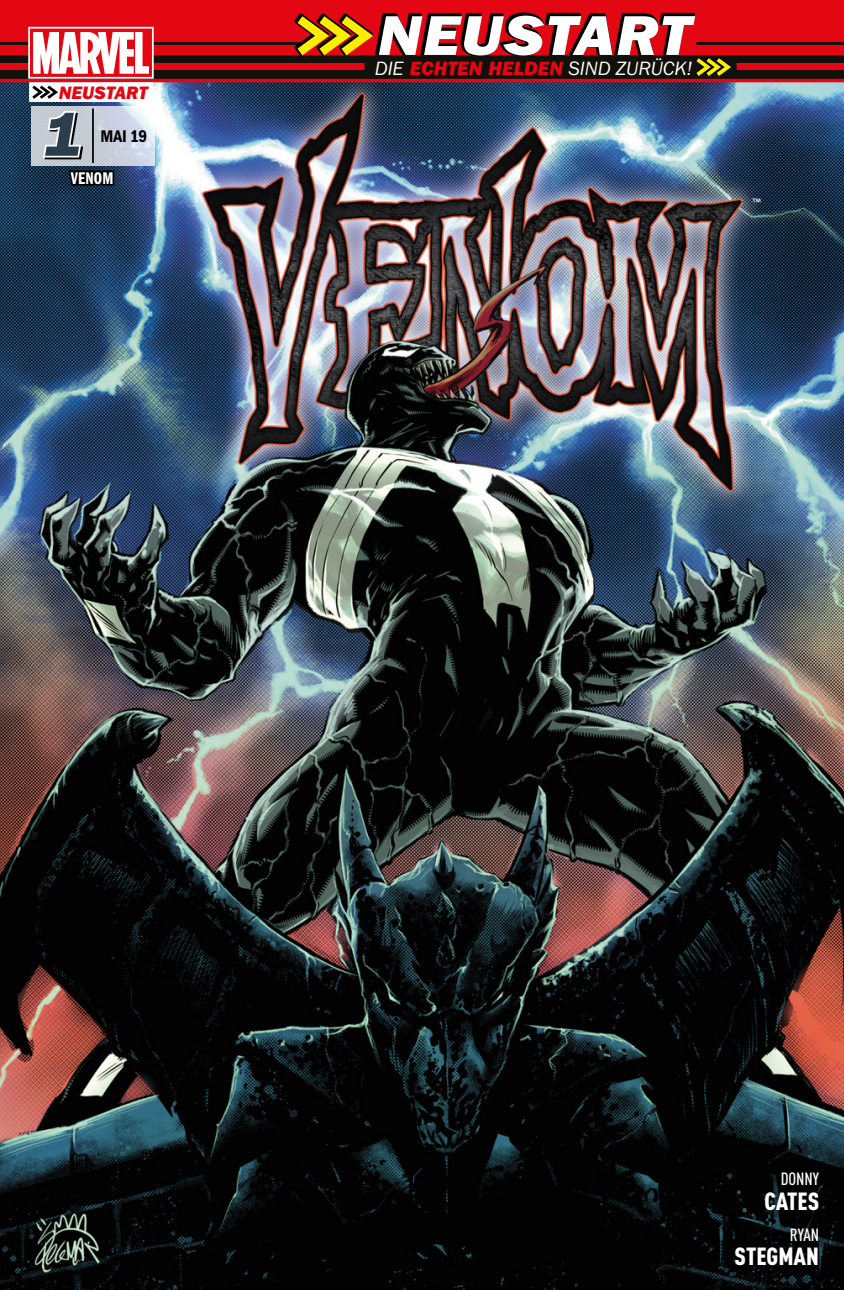
<style>
.page{position:relative;width:844px;height:1290px;background:#fff}
.page>*{position:absolute;margin:0;border:0;box-sizing:border-box;transform-origin:0 0}
.t1{font:italic 800 63px "Franklin Gothic";color:#2b3e4f}
.t2{font:italic 800 57.93px "Franklin Gothic";letter-spacing:.02em;color:#fff;scale:1.11 1}
.t3{font:900 24.5px "DIN Cond";color:#fff}
.t4{font:italic 19.95px "Franklin Gothic";letter-spacing:-.005em;color:#fff}
.t5{font:italic 800 18.72px "Franklin Got Md ITC";color:#e30613}
.t6{font:500 17.5px "DIN Cond";color:#fff}
.t7{font:17.5px "Franklin Gothic Demi Cmpr";letter-spacing:.01em;color:#fff}
.t8{font:600 condensed 17.5px "Franklin Gothic";color:#000}
.t9{font:14px "Myriad Pro";color:#fff}
.s1{font-weight:800;color:#e30613}
</style>
<div class="page">
<img style="left:0;top:82px;width:843px;height:1208px">
<div style="left:0;top:4px;width:843px;height:77px;background:#12100b"></div>
<div style="left:0;top:0;width:843px;height:41px;background:#e30613"></div>
<div style="left:0;top:45px;width:843px;height:10px;background:#e30613"></div>
<hr style="left:0;top:79px;width:843px;height:3px;background:#e30613">
<div style="left:0;top:63px;width:364px;height:7px;background:#e30613"></div>
<div style="left:736px;top:63px;width:107px;height:7px;background:#e30613"></div>
<div style="left:29px;top:82px;width:124px;height:20px;background:#fff"></div>
<div style="left:28px;top:27px;width:126px;height:52px;background:#e30613;border:2px solid #fff"></div>
<svg style="left:33px;top:32px;width:116px;height:42px"></svg>
<svg style="left:695px;top:57px;width:25px;height:17px"></svg>
<svg style="left:696px;top:58px;width:35px;height:18px"></svg>
<svg style="left:375px;top:13px;width:320px;height:43px;fill:#000"></svg>
<svg style="left:294px;top:13px;width:79px;height:43px"></svg>
<svg style="left:297px;top:16px;width:76px;height:39px"></svg>
<svg style="left:31px;top:106px;width:123px;height:60px;background:#d6dfeb"></svg>
<svg style="left:32px;top:86px;width:85px;height:198px;background:#55697c"></svg>
<p class="t5" style="left:59px;top:82px;width:90px">NEUSTART</p>
<h1 class="t1" style="left:43px;top:98px;width:38px">1</h1>
<p class="t8" style="left:100px;top:127px;width:48px">MAI 19</p>
<p class="t7" style="left:71px;top:168px;width:44px">VENOM</p>
<h2 class="t2" style="left:377px;top:2px;width:284px">NEUSTART</h2>
<p class="t4" style="left:375px;top:57px;width:318px">DIE <span class="s1">ECHTEN HELDEN</span> SIND ZURÜCK!</p>
<p class="t9" style="left:752px;top:195px;width:10px">™</p>
<p class="t6" style="left:780px;top:1168px;width:40px">DONNY</p>
<p class="t3" style="left:764px;top:1185px;width:56px">CATES</p>
<p class="t6" style="left:789px;top:1224px;width:31px">RYAN</p>
<p class="t3" style="left:734px;top:1241px;width:86px">STEGMAN</p>
</div>
